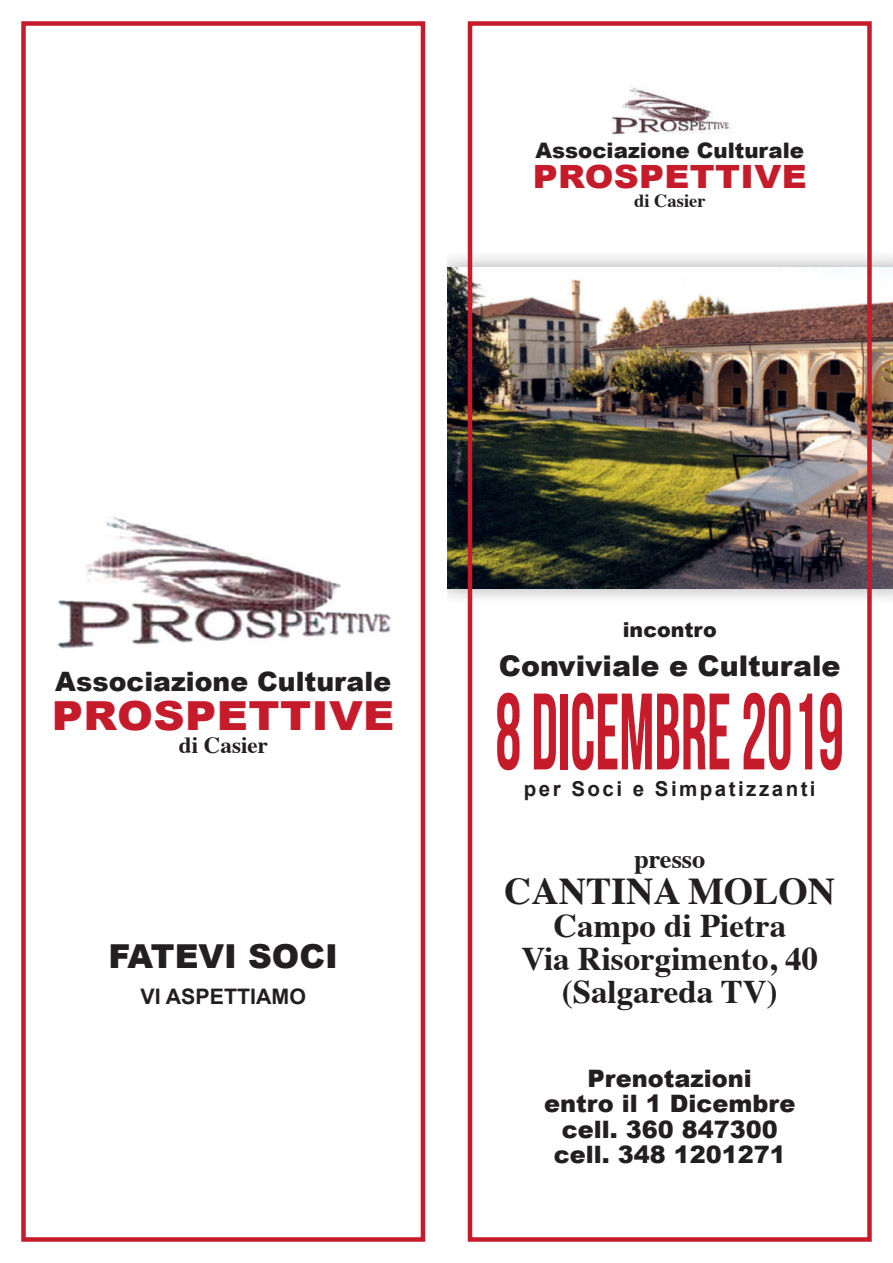
<style>
.page{position:relative;width:893px;height:1263px;background:#fff}
.page>*{position:absolute;margin:0;border:0;box-sizing:border-box;transform-origin:0 0}
.t1{font:700 108.45px "Bebas Neue";color:#c61b2a;scale:.6 1}
.t2{font:900 40.05px "Arial";letter-spacing:.01em;color:#c61b2a;scale:1.08 1}
.t3{font:700 37.8px "Times";color:#231f20}
.t4{font:700 33px/33px "Times";color:#231f20;text-align:center}
.t5{font:900 33px "Arial";color:#231f20}
.t6{font:900 32.1px "Arial";letter-spacing:.01em;color:#c61b2a;scale:1.08 1}
.t7{font:900 28.5px "Arial";color:#231f20}
.t8{font:900 26.7px "Arial";color:#231f20}
.t9{font:700 26.4px "Times";color:#231f20}
.t10{font:900 24px/25.5px "Arial";color:#231f20;text-align:center}
.t11{font:700 23.1px "Times";color:#231f20}
.t12{font:900 21.3px "Arial";color:#231f20}
.t13{font:700 21.3px "Arial";color:#231f20}
.t14{font:700 20.55px "Arial";letter-spacing:.12em;color:#231f20}
.t15{font:900 20.55px "Arial";color:#231f20}
.t16{font:700 18.45px "Times";color:#231f20}
</style>
<div class="page">
<div style="left:428px;top:249px;width:465px;height:358px;background:#231f20;opacity:.4"></div>
<img style="left:446px;top:267px;width:447px;height:321px">
<div style="left:0;top:228px;width:446px;height:399px;background:#fff"></div>
<div style="left:468px;top:21px;width:404px;height:1221px;border:4px solid #c61b2a"></div>
<img style="left:611px;top:87px;width:119px;height:48px">
<div style="left:21px;top:21px;width:404px;height:1221px;border:4px solid #c61b2a"></div>
<img style="left:56px;top:516px;width:335px;height:133px">
<p class="t12" style="left:535px;top:135px;width:270px">Associazione Culturale</p>
<h3 class="t6" style="left:533px;top:154px;width:255px">PROSPETTIVE</h3>
<p class="t16" style="left:634px;top:183px;width:73px">di Casier</p>
<p class="t8" style="left:55px;top:662px;width:337px">Associazione Culturale</p>
<h2 class="t2" style="left:52px;top:686px;width:319px">PROSPETTIVE</h2>
<p class="t11" style="left:179px;top:723px;width:91px">di Casier</p>
<h3 class="t5" style="left:109px;top:932px;width:231px">FATEVI SOCI</h3>
<p class="t13" style="left:141px;top:982px;width:167px">VI ASPETTIAMO</p>
<p class="t15" style="left:623px;top:615px;width:95px">incontro</p>
<p class="t7" style="left:499px;top:645px;width:343px">Conviviale e Culturale</p>
<h1 class="t1" style="left:495px;top:672px;width:582px">8 DICEMBRE 2019</h1>
<p class="t14" style="left:524px;top:775px;width:293px">per Soci e Simpatizzanti</p>
<p class="t9" style="left:634px;top:834px;width:73px">presso</p>
<h3 class="t3" style="left:504px;top:855px;width:333px">CANTINA MOLON</h3>
<h3 class="t4" style="left:521px;top:906px;width:298px">Campo di Pietra<br>Via Risorgimento, 40 (Salgareda TV)</h3>
<p class="t10" style="left:544px;top:1064px;width:253px">Prenotazioni<br>entro il 1 Dicembre cell. 360 847300 cell. 348 1201271</p>
</div>
